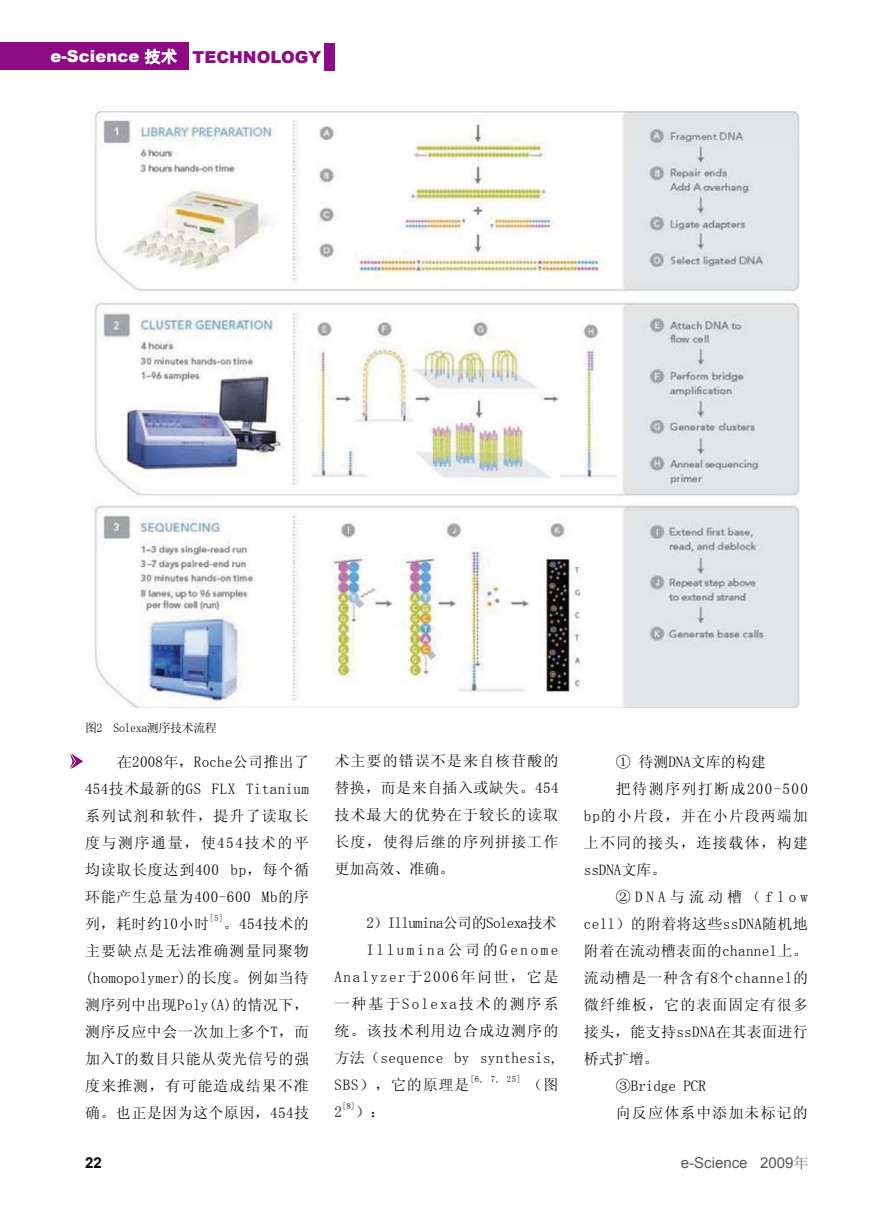
<style>
.page{position:relative;width:893px;height:1212px;background:#fff}
.page>*{position:absolute;margin:0;border:0;box-sizing:border-box;transform-origin:0 0}
.t1{font:900 16.5px "Arial";color:#8d0a84}
.t2{font:15px/27px "Sim Sun";letter-spacing:.055em;color:#000;text-align:justify}
.t3{font:15px "Sim Sun";letter-spacing:.025em;color:#000}
.t4{font:15px "Sim Sun";color:#000}
.t5{font:15px "Sim Sun";letter-spacing:-.04em;color:#000}
.t6{font:15px "Sim Sun";letter-spacing:.105em;color:#000}
.t7{font:15px "Sim Sun";letter-spacing:.175em;color:#000}
.t8{font:15px "Sim Sun";letter-spacing:.13em;color:#000}
.t9{font:15px "Sim Sun";letter-spacing:.095em;color:#000}
.t10{font:15px "Arial";color:#595757}
.t11{font:15px "Sim Sun";letter-spacing:.275em;color:#000}
.t12{font:15px "Sim Sun";letter-spacing:.075em;color:#000}
.t13{font:700 15px "Arial";color:#000}
.t14{font:12px "Sim Sun";letter-spacing:-.035em;color:#000}
.t15{font:8.7px "Sim Sun";color:#000}
.s1{color:#fff}
.s2{font-family:"Sim Hei";font-weight:400;color:#fff}
.s3{font-family:"Sim Sun"}
</style>
<div class="page">
<div style="left:0;top:43px;width:188px;height:27px;background:#8d0a84"></div>
<svg style="left:144px;top:48px;width:34px;height:17px"></svg>
<div style="left:325px;top:44px;width:10px;height:27px;background:#8d0a84"></div>
<svg style="left:70px;top:754px;width:13px;height:15px"></svg>
<img style="left:94px;top:107px;width:706px;height:600px">
<p class="t1" style="left:50px;top:45px;width:273px"><span class="s1">e-Science</span> <span class="s2">技术</span> TECHNOLOGY</p>
<p class="t14" style="left:85px;top:722px;width:133px">图2 Solexa测序技术流程</p>
<p class="t2" style="left:85px;top:748px;width:225px;text-indent:32px">在2008年，Roche公司推出了454技术最新的GS FLX Titanium系列试剂和软件，提升了读取长度与测序通量，使454技术的平均读取长度达到400 bp，每个循环能产生总量为400-600 Mb的序列，耗时约10小时</p>
<p class="t15" style="left:210px;top:914px;width:15px">[5]</p>
<p class="t2" style="left:85px;top:910px;width:226px;text-indent:138px">。454技术的主要缺点是无法准确测量同聚物(homopolymer)的长度。例如当待测序列中出现Poly(A)的情况下，测序反应中会一次加上多个T，而加入T的数目只能从荧光信号的强度来推测，有可能造成结果不准确。也正是因为这个原因，454技</p>
<p class="t13" style="left:85px;top:1152px;width:18px">22</p>
<p class="t2" style="left:334px;top:747px;width:226px">术主要的错误不是来自核苷酸的替换，而是来自插入或缺失。454技术最大的优势在于较长的读取长度，使得后继的序列拼接工作更加高效、准确。</p>
<p class="t5" style="left:366px;top:915px;width:192px">2）Illumina公司的Solexa技术</p>
<p class="t7" style="left:366px;top:942px;width:194px">Illumina公司的Genome</p>
<p class="t6" style="left:334px;top:969px;width:225px">Analyzer于2006年问世，它是</p>
<p class="t8" style="left:334px;top:996px;width:226px">一种基于Solexa技术的测序系</p>
<p class="t2" style="left:334px;top:1017px;width:225px">统。该技术利用边合成边测序的</p>
<p class="t3" style="left:334px;top:1050px;width:225px">方法（sequence by synthesis,</p>
<p class="t2" style="left:334px;top:1071px;width:136px">SBS），它的原理是</p>
<p class="t15" style="left:470px;top:1075px;width:52px">[6, 7, 25]</p>
<p class="t2" style="left:528px;top:1071px;width:32px">（图</p>
<p class="t2" style="left:334px;top:1098px;width:9px">2</p>
<p class="t15" style="left:342px;top:1102px;width:15px">[8]</p>
<p class="t2" style="left:355px;top:1098px;width:32px">）：</p>
<p class="t4" style="left:616px;top:754px;width:151px">① 待测DNA文库的构建</p>
<p class="t9" style="left:616px;top:781px;width:194px">把待测序列打断成200-500</p>
<p class="t2" style="left:584px;top:802px;width:225px">bp的小片段，并在小片段两端加</p>
<p class="t2" style="left:584px;top:829px;width:225px">上不同的接头，连接载体，构建</p>
<p class="t4" style="left:584px;top:862px;width:84px">ssDNA文库。</p>
<p class="t11" style="left:616px;top:889px;width:193px">②DNA与流动槽（flow</p>
<p class="t3" style="left:584px;top:916px;width:225px">cell）的附着将这些ssDNA随机地</p>
<p class="t3" style="left:584px;top:943px;width:225px">附着在流动槽表面的channel上。</p>
<p class="t2" style="left:584px;top:964px;width:226px">流动槽是一种含有8个channel的</p>
<p class="t2" style="left:584px;top:991px;width:225px">微纤维板，它的表面固定有很多</p>
<p class="t3" style="left:584px;top:1024px;width:225px">接头，能支持ssDNA在其表面进行</p>
<p class="t2" style="left:584px;top:1045px;width:76px">桥式扩增。</p>
<p class="t4" style="left:616px;top:1078px;width:91px">③Bridge PCR</p>
<p class="t12" style="left:616px;top:1105px;width:194px">向反应体系中添加未标记的</p>
<p class="t10" style="left:681px;top:1153px;width:129px">e-Science 2009<span class="s3">年</span></p>
</div>
